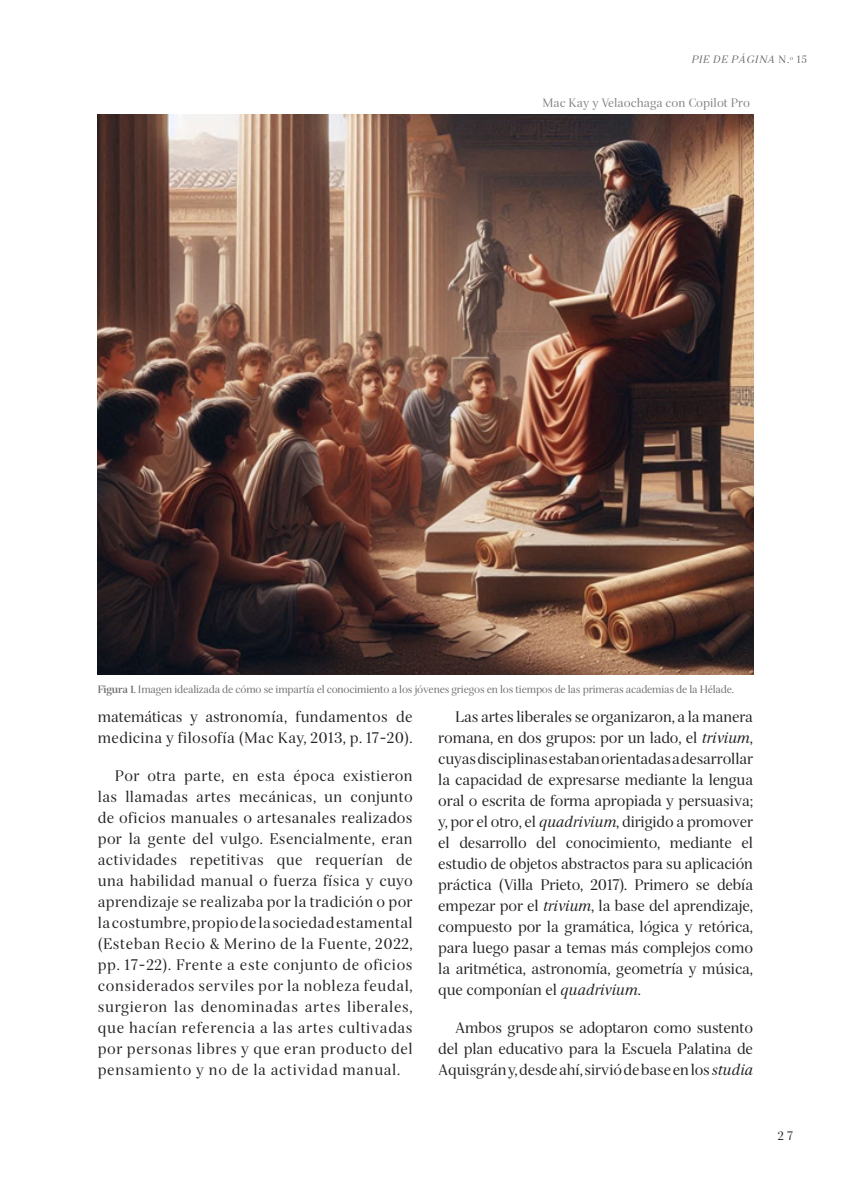
<style>
.page{position:relative;width:851px;height:1191px;background:#fff}
.page>*{position:absolute;margin:0;border:0;box-sizing:border-box;transform-origin:0 0}
.Parrafo{font:15px/21px "Serif 72 Beta";letter-spacing:-.01em;color:#231f20;text-align:justify}
.Parrafo-2{font:15px/21px "Serif 72 Beta";letter-spacing:.02em;color:#231f20}
.PARRAFO_EDITORIAL{font:12px "Serif 72 Beta";color:#808285}
.t1{font:12px "Serif 72 Beta";color:#231f20}
.Leyenda_foto{font:10.5px "Serif 72 Beta";letter-spacing:-.02em;color:#6c6d70}
.t2{font:italic 10.5px "Serif 72 Beta";letter-spacing:.06em;color:#6c6d70}
.s1{font-style:normal}
.s2{font-weight:700}
.s3{font-style:italic}
</style>
<div class="page">
<img style="left:98px;top:115px;width:655px;height:559px">
<p class="t2" style="left:691px;top:53px;width:117px">PIE DE PÁGINA <span class="s1">N.</span><sup>o</sup> <span class="s1">15</span></p>
<p class="PARRAFO_EDITORIAL" style="left:542px;top:96px;width:209px">Mac Kay y Velaochaga con Copilot Pro</p>
<p class="Leyenda_foto" style="left:98px;top:683px;width:637px"><span class="s2">Figura 1.</span> Imagen idealizada de cómo se impartía el conocimiento a los jóvenes griegos en los tiempos de las primeras academias de la Hélade.</p>
<p class="Parrafo-2" style="left:98px;top:706px;width:316px">matemáticas y astronomía, fundamentos de medicina y filosofía (Mac Kay, 2013, p. 17-20).</p>
<p class="Parrafo" style="left:98px;top:765px;width:316px;text-indent:17px">Por otra parte, en esta época existieron las llamadas artes mecánicas, un conjunto de oficios manuales o artesanales realizados por la gente del vulgo. Esencialmente, eran actividades repetitivas que requerían de una habilidad manual o fuerza física y cuyo aprendizaje se realizaba por la tradición o por la costumbre, propio de la sociedad estamental (Esteban Recio &amp; Merino de la Fuente, 2022, pp. 17-22). Frente a este conjunto de oficios considerados serviles por la nobleza feudal, surgieron las denominadas artes liberales, que hacían referencia a las artes cultivadas por personas libres y que eran producto del pensamiento y no de la actividad manual.</p>
<p class="Parrafo" style="left:438px;top:706px;width:316px;text-indent:17px">Las artes liberales se organizaron, a la manera romana, en dos grupos: por un lado, el <span class="s3">trivium</span>, cuyas disciplinas estaban orientadas a desarrollar la capacidad de expresarse mediante la lengua oral o escrita de forma apropiada y persuasiva; y, por el otro, el <span class="s3">quadrivium</span>, dirigido a promover el desarrollo del conocimiento, mediante el estudio de objetos abstractos para su aplicación práctica (Villa Prieto, 2017). Primero se debía empezar por el <span class="s3">trivium</span>, la base del aprendizaje, compuesto por la gramática, lógica y retórica, para luego pasar a temas más complejos como la aritmética, astronomía, geometría y música, que componían el <span class="s3">quadrivium</span>.</p>
<p class="Parrafo" style="left:438px;top:1017px;width:316px;text-indent:17px">Ambos grupos se adoptaron como sustento del plan educativo para la Escuela Palatina de Aquisgrán y, desde ahí, sirvió de base en los <span class="s3">studia</span></p>
<p class="t1" style="left:777px;top:1129px;width:17px">2 7</p>
</div>
